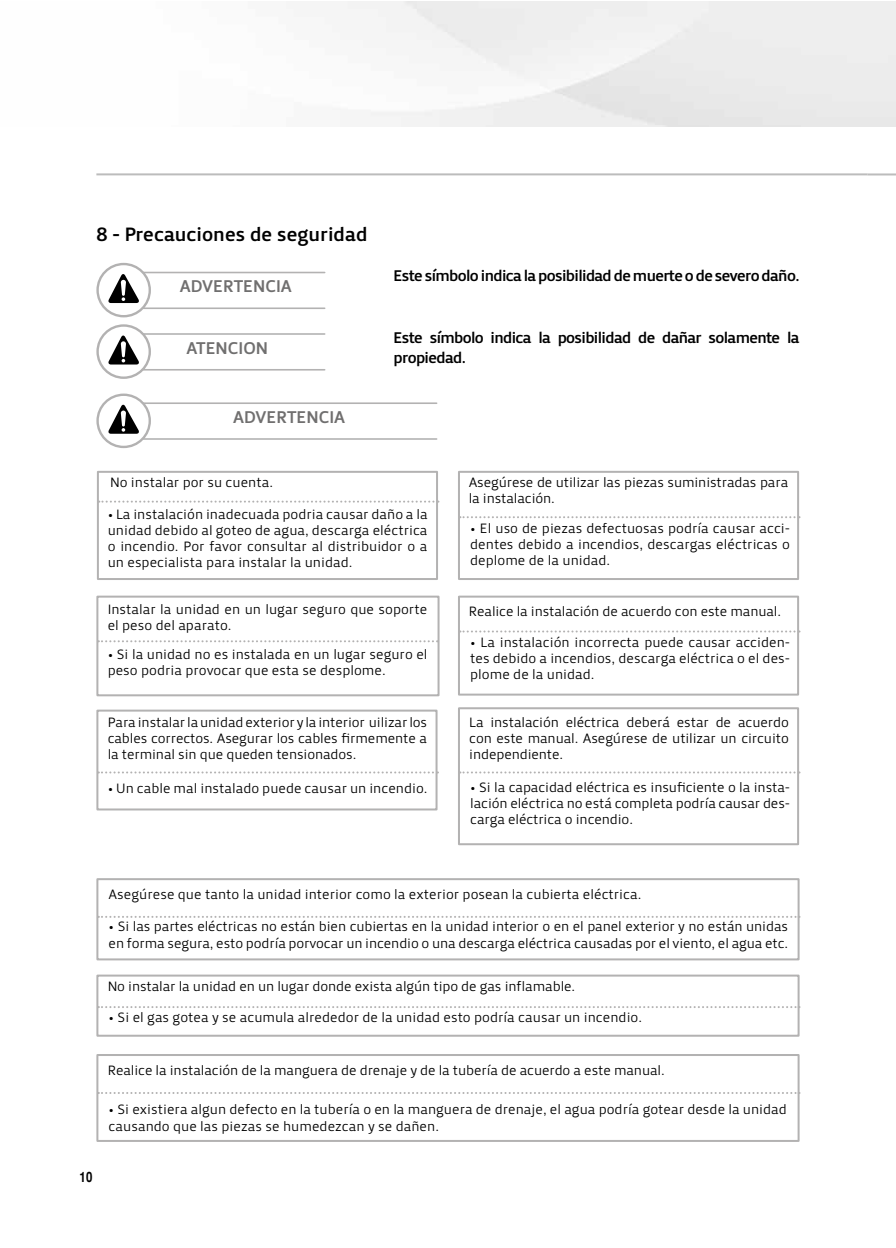
<style>
.page{position:relative;width:896px;height:1248px;background:#fff}
.page>*{position:absolute;margin:0;border:0;box-sizing:border-box;transform-origin:0 0}
.t1{font:20px "Priva Pro Three";color:#000}
.t2{font:17.6px "Priva Pro Three";color:#706f6f}
.t3{font:16px/20px "Priva Pro Three";letter-spacing:-.04em;color:#000}
.t4{font:14px/16px "Priva One Pro";color:#000;text-align:justify}
.t5{font:700 condensed 14px "Helvetica";color:#000}
</style>
<div class="page">
<hr style="left:96px;top:173px;width:771px;height:2px;background:#bcbcbc">
<hr style="left:867px;top:173px;width:29px;height:2px;background:#bcbcbc">
<div style="left:96px;top:595px;width:343px;height:101px;border:2px solid #b3b2b2"></div>
<div style="left:97px;top:471px;width:341px;height:109px;border:2px solid #b3b2b2"></div>
<svg style="left:108px;top:274px;width:31px;height:29px"></svg>
<div style="left:96px;top:263px;width:55px;height:54px;border:2px solid #b3b2b2;border-radius:50%"></div>
<svg style="left:108px;top:335px;width:31px;height:29px"></svg>
<hr style="left:143px;top:307px;width:182px;height:2px;background:#b3b2b2">
<hr style="left:143px;top:272px;width:182px;height:1px;background:#b3b2b2">
<hr style="left:143px;top:369px;width:182px;height:1px;background:#b3b2b2">
<hr style="left:143px;top:333px;width:182px;height:2px;background:#b3b2b2">
<div style="left:96px;top:324px;width:55px;height:55px;border:2px solid #b3b2b2;border-radius:50%"></div>
<svg style="left:98px;top:500px;width:340px;height:2px"></svg>
<div style="left:458px;top:471px;width:341px;height:109px;border:2px solid #b3b2b2"></div>
<svg style="left:459px;top:516px;width:340px;height:2px"></svg>
<svg style="left:98px;top:640px;width:340px;height:2px"></svg>
<svg style="left:108px;top:404px;width:31px;height:29px"></svg>
<div style="left:96px;top:393px;width:55px;height:55px;border:2px solid #b3b2b2;border-radius:50%"></div>
<hr style="left:143px;top:438px;width:294px;height:2px;background:#b3b2b2">
<hr style="left:143px;top:402px;width:294px;height:2px;background:#b3b2b2">
<div style="left:96px;top:709px;width:341px;height:101px;border:2px solid #b3b2b2"></div>
<svg style="left:98px;top:771px;width:340px;height:2px"></svg>
<div style="left:458px;top:595px;width:341px;height:100px;border:2px solid #b3b2b2"></div>
<svg style="left:459px;top:630px;width:340px;height:2px"></svg>
<div style="left:458px;top:707px;width:341px;height:138px;border:2px solid #b3b2b2"></div>
<svg style="left:459px;top:771px;width:340px;height:2px"></svg>
<div style="left:96px;top:1053px;width:703px;height:88px;border:2px solid #b3b2b2"></div>
<div style="left:96px;top:878px;width:703px;height:82px;border:2px solid #b3b2b2"></div>
<div style="left:96px;top:974px;width:703px;height:62px;border:2px solid #b3b2b2"></div>
<svg style="left:98px;top:915px;width:701px;height:2px"></svg>
<svg style="left:98px;top:1005px;width:701px;height:2px"></svg>
<svg style="left:98px;top:1091px;width:701px;height:2px"></svg>
<h1 class="t1" style="left:96px;top:222px;width:273px">8 - Precauciones de seguridad</h1>
<p class="t2" style="left:180px;top:275px;width:113px">ADVERTENCIA</p>
<p class="t2" style="left:187px;top:337px;width:83px">ATENCION</p>
<p class="t2" style="left:233px;top:406px;width:113px">ADVERTENCIA</p>
<p class="t4" style="left:110px;top:474px;width:165px">No instalar por su cuenta.</p>
<p class="t3" style="left:394px;top:265px;width:407px">Este símbolo indica la posibilidad de muerte o de severo daño.</p>
<p class="t3" style="left:394px;top:328px;width:407px">Este símbolo indica la posibilidad de dañar solamente la propiedad.</p>
<p class="t4" style="left:469px;top:474px;width:321px">Asegúrese de utilizar las piezas suministradas para la instalación.</p>
<p class="t4" style="left:108px;top:506px;width:321px">• La instalación inadecuada podria causar daño a la unidad debido al goteo de agua, descarga eléctrica o incendio. Por favor consultar al distribuidor o a un especialista para instalar la unidad.</p>
<p class="t4" style="left:108px;top:601px;width:321px">Instalar la unidad en un lugar seguro que soporte el peso del aparato.</p>
<p class="t4" style="left:108px;top:646px;width:321px">• Si la unidad no es instalada en un lugar seguro el peso podria provocar que esta se desplome.</p>
<p class="t4" style="left:108px;top:713px;width:321px">Para instalar la unidad exterior y la interior uilizar los cables correctos. Asegurar los cables firmemente a la terminal sin que queden tensionados.</p>
<p class="t4" style="left:108px;top:780px;width:321px">• Un cable mal instalado puede causar un incendio.</p>
<p class="t4" style="left:470px;top:520px;width:321px">• El uso de piezas defectuosas podría causar acci&shy;dentes debido a incendios, descargas eléctricas o deplome de la unidad.</p>
<p class="t4" style="left:469px;top:602px;width:314px">Realice la instalación de acuerdo con este manual.</p>
<p class="t4" style="left:470px;top:634px;width:321px">• La instalación incorrecta puede causar acciden&shy;tes debido a incendios, descarga eléctrica o el des&shy;plome de la unidad.</p>
<p class="t4" style="left:469px;top:714px;width:321px">La instalación eléctrica deberá estar de acuerdo con este manual. Asegúrese de utilizar un circuito independiente.</p>
<p class="t4" style="left:470px;top:779px;width:321px">• Si la capacidad eléctrica es insuficiente o la insta&shy;lación eléctrica no está completa podría causar des&shy;carga eléctrica o incendio.</p>
<p class="t4" style="left:109px;top:886px;width:534px">Asegúrese que tanto la unidad interior como la exterior posean la cubierta eléctrica.</p>
<p class="t4" style="left:109px;top:918px;width:681px;line-height:16.8px">• Si las partes eléctricas no están bien cubiertas en la unidad interior o en el panel exterior y no están unidas en forma segura, esto podría porvocar un incendio o una descarga eléctrica causadas por el viento, el agua etc.</p>
<p class="t4" style="left:108px;top:978px;width:469px">No instalar la unidad en un lugar donde exista algún tipo de gas inflamable.</p>
<p class="t4" style="left:109px;top:1008px;width:535px">• Si el gas gotea y se acumula alrededor de la unidad esto podría causar un incendio.</p>
<p class="t4" style="left:108px;top:1062px;width:558px">Realice la instalación de la manguera de drenaje y de la tubería de acuerdo a este manual.</p>
<p class="t5" style="left:79px;top:1169px;width:16px">10</p>
<p class="t4" style="left:109px;top:1100px;width:680px;line-height:16.8px">• Si existiera algun defecto en la tubería o en la manguera de drenaje, el agua podría gotear desde la unidad causando que las piezas se humedezcan y se dañen.</p>
</div>
